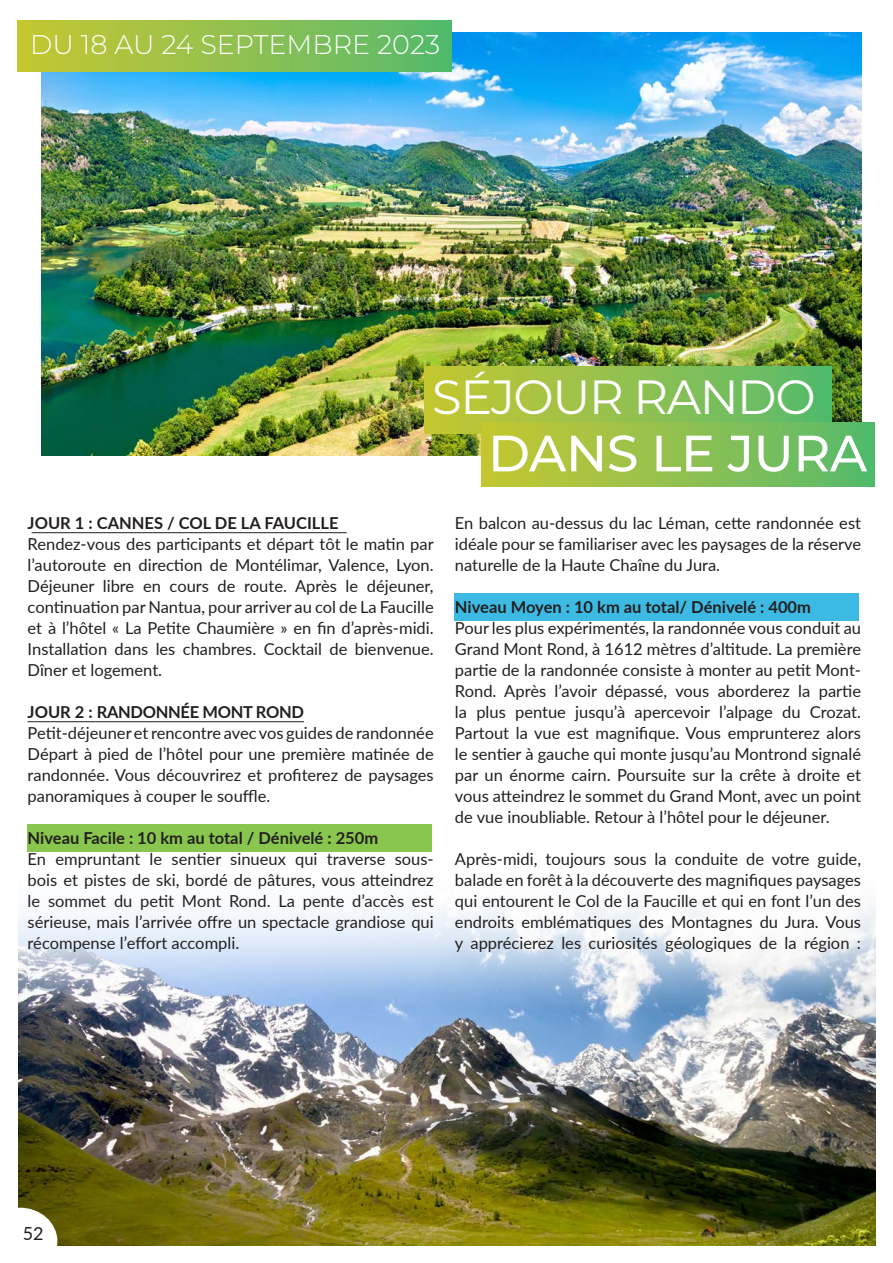
<style>
.page{position:relative;width:893px;height:1263px;background:#fff}
.page>*{position:absolute;margin:0;border:0;box-sizing:border-box;transform-origin:0 0}
.t1{font:500 51px "Montserrat";letter-spacing:-.01em;color:#fff}
.t2{font:48px "Montserrat";letter-spacing:-.03em;color:#fff}
.t3{font:300 27px "Montserrat";color:#fff}
.t4{font:18px "Lato";color:#231f20}
.t5{font:16.5px/21px "Lato";color:#231f20;text-align:justify}
.t6{font:700 16.5px "Lato";color:#231f20}
.t7{font:700 16.5px "Lato";letter-spacing:-.02em;color:#231f20}
</style>
<div class="page">
<img style="left:18px;top:1035px;width:857px;height:210px">
<img style="left:18px;top:905px;width:858px;height:130px">
<div style="left:454px;top:593px;width:405px;height:28px;background:#3dbae3"></div>
<div style="left:28px;top:824px;width:404px;height:27px;background:#88c64d"></div>
<img style="left:41px;top:33px;width:820px;height:422px">
<div style="left:424px;top:366px;width:407px;height:67px;background:linear-gradient(to right,#c8c731,#57ba6d)"></div>
<div style="left:482px;top:423px;width:392px;height:63px;background:linear-gradient(to right,#c8c731,#57ba6d)"></div>
<div style="left:18px;top:21px;width:433px;height:51px;background:linear-gradient(to right,#c8c731,#57ba6d)"></div>
<hr style="left:32px;top:532px;width:315px;height:1px;background:#231f20">
<hr style="left:28px;top:721px;width:276px;height:1px;background:#231f20">
<svg style="left:18px;top:1208px;width:39px;height:37px"></svg>
<p class="t3" style="left:30px;top:26px;width:412px">DU 18 AU 24 SEPTEMBRE 2023</p>
<p class="t2" style="left:432px;top:364px;width:385px">SÉJOUR RANDO</p>
<p class="t1" style="left:488px;top:418px;width:381px">DANS LE JURA</p>
<p class="t6" style="left:28px;top:511px;width:312px">JOUR 1 : CANNES / COL DE LA FAUCILLE</p>
<p class="t5" style="left:28px;top:533px;width:408px">Rendez-vous des participants et départ tôt le matin par l’autoroute en direction de Montélimar, Valence, Lyon.<br>Déjeuner libre en cours de route. Après le déjeuner, continuation par Nantua, pour arriver au col de La Faucille et à l’hôtel « La Petite Chaumière » en fin d’après-midi.<br>Installation dans les chambres. Cocktail de bienvenue.<br>Dîner et logement.</p>
<p class="t7" style="left:28px;top:700px;width:278px">JOUR 2 : RANDONNÉE MONT ROND</p>
<p class="t5" style="left:28px;top:722px;width:408px">Petit-déjeuner et rencontre avec vos guides de randonnée Départ à pied de l’hôtel pour une première matinée de randonnée. Vous découvrirez et profiterez de paysages panoramiques à couper le souffle.</p>
<p class="t6" style="left:28px;top:826px;width:352px">Niveau Facile : 10 km au total / Dénivelé : 250m</p>
<p class="t5" style="left:28px;top:848px;width:408px">En empruntant le sentier sinueux qui traverse sous&shy;bois et pistes de ski, bordé de pâtures, vous atteindrez le sommet du petit Mont Rond. La pente d’accès est sérieuse, mais l’arrivée offre un spectacle grandiose qui récompense l’effort accompli.</p>
<p class="t5" style="left:455px;top:512px;width:408px">En balcon au-dessus du lac Léman, cette randonnée est idéale pour se familiariser avec les paysages de la réserve naturelle de la Haute Chaîne du Jura.</p>
<p class="t6" style="left:455px;top:595px;width:357px">Niveau Moyen : 10 km au total/ Dénivelé : 400m</p>
<p class="t5" style="left:455px;top:617px;width:408px">Pour les plus expérimentés, la randonnée vous conduit au Grand Mont Rond, à 1612 mètres d’altitude. La première partie de la randonnée consiste à monter au petit Mont-Rond. Après l’avoir dépassé, vous aborderez la partie la plus pentue jusqu’à apercevoir l’alpage du Crozat.<br>Partout la vue est magnifique. Vous emprunterez alors le sentier à gauche qui monte jusqu’au Montrond signalé par un énorme cairn. Poursuite sur la crête à droite et vous atteindrez le sommet du Grand Mont, avec un point de vue inoubliable. Retour à l’hôtel pour le déjeuner.</p>
<p class="t5" style="left:455px;top:848px;width:408px">Après-midi, toujours sous la conduite de votre guide, balade en forêt à la découverte des magnifiques paysages qui entourent le Col de la Faucille et qui en font l’un des endroits emblématiques des Montagnes du Jura. Vous y apprécierez les curiosités géologiques de la région :</p>
<p class="t4" style="left:23px;top:1221px;width:22px">52</p>
</div>
